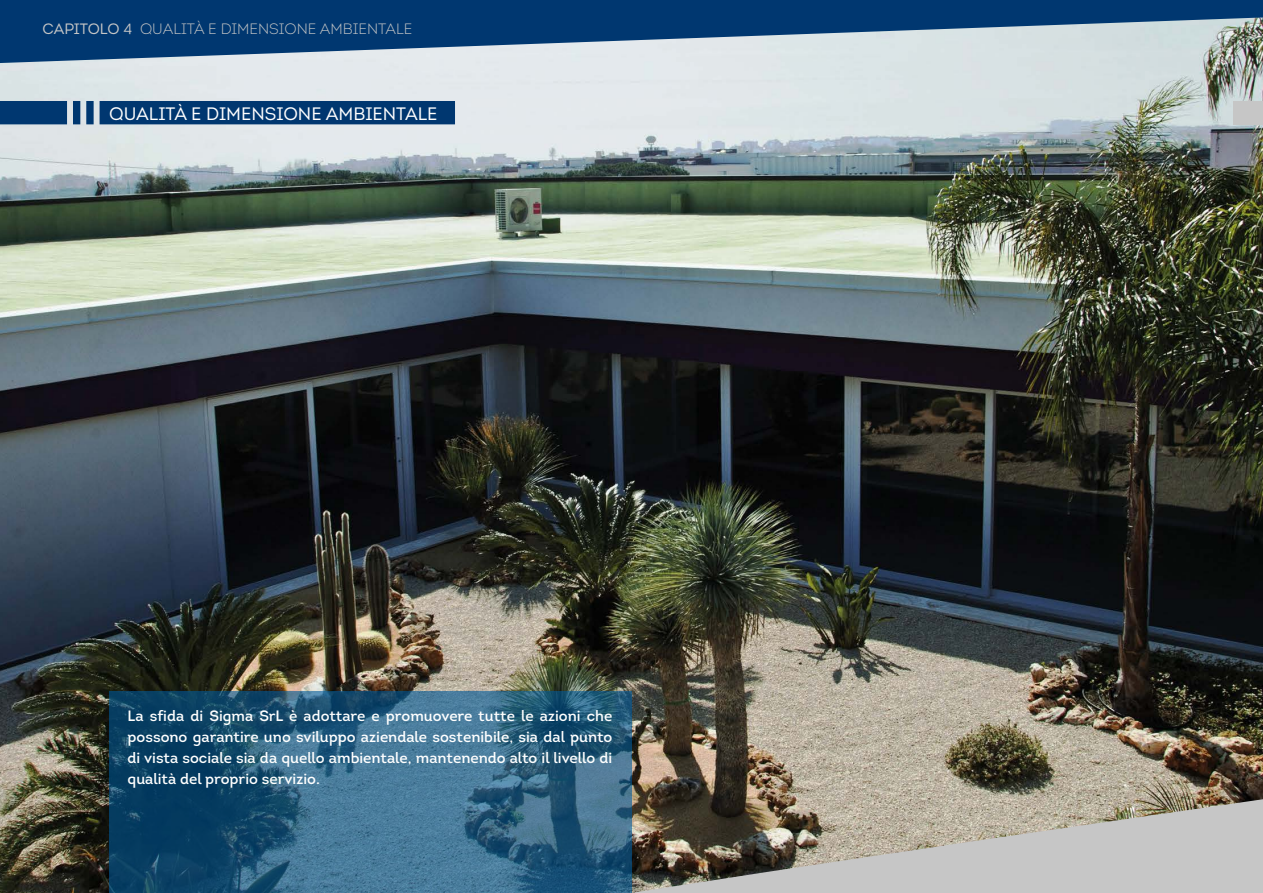
<style>
.page{position:relative;width:1263px;height:893px;background:#fff}
.page>*{position:absolute;margin:0;border:0;box-sizing:border-box;transform-origin:0 0}
.t1{font:18px "Intro Book Caps";color:#fff}
.t2{font:15px/21px "Intro";color:#fff;text-align:justify}
.t3{font:300 15px "Intro";color:#c6c6c6}
.s1{font-weight:400}
</style>
<div class="page">
<img style="left:0;top:64px;width:1263px;height:829px">
<div style="left:0;top:101px;width:455px;height:23px;background:#003770"></div>
<div style="left:1233px;top:101px;width:30px;height:24px;background:#c6c6c6"></div>
<img style="left:516px;top:618px;width:747px;height:275px">
<svg style="left:109px;top:691px;width:522px;height:202px;background:#2b5e7e"></svg>
<svg style="left:0;top:0;width:1263px;height:64px;background:#4f7599"></svg>
<p class="t3" style="left:43px;top:20px;width:371px"><span class="s1">CAPITOLO 4</span> QUALITÀ E DIMENSIONE AMBIENTALE</p>
<p class="t1" style="left:109px;top:103px;width:330px">QUALITà E DIMENSIONE AMBIENTALE</p>
<p class="t2" style="left:128px;top:706px;width:486px">La sfida di Sigma SrL è adottare e promuovere tutte le azioni che possono garantire uno sviluppo aziendale sostenibile, sia dal punto di vista sociale sia da quello ambientale, mantenendo alto il livello di qualità del proprio servizio.</p>
</div>
